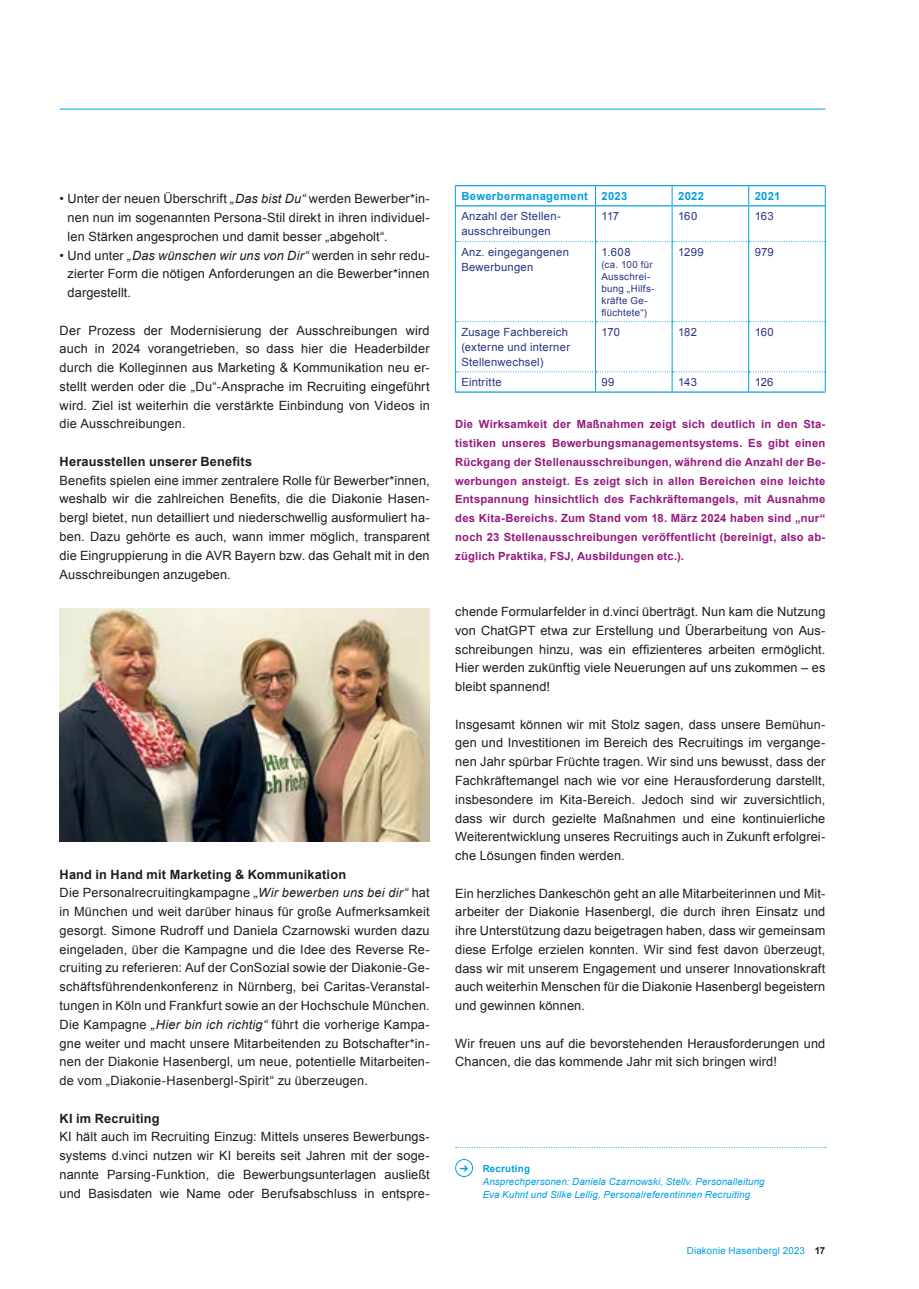
<style>
.page{position:relative;width:919px;height:1289px;background:#fff}
.page>*{position:absolute;margin:0;border:0;box-sizing:border-box;transform-origin:0 0}
.t1{font:12.75px/18.8px "Arial";letter-spacing:.01em;color:#1d1d1b;text-align:justify}
.t2{font:700 12.75px "Arial";letter-spacing:.015em;color:#1d1d1b}
.t3{font:700 11.25px/18.8px "Arial";letter-spacing:.015em;color:#951b81;text-align:justify}
.t4{font:11.25px/15px "Arial";letter-spacing:.025em;color:#283583}
.t5{font:700 11.25px "Arial";letter-spacing:.03em;color:#009fe3}
.t6{font:italic 9.75px/12.8px "Arial";letter-spacing:.015em;color:#009fe3}
.t7{font:9.75px/12px "Arial";letter-spacing:.025em;color:#283583}
.t8{font:9.75px "Arial";letter-spacing:.02em;color:#009fe3}
.s1{font-style:italic}
.s2{font-weight:700}
.s3{font-weight:700;font-style:normal}
.s4{font-weight:700;color:#1d1d1b}
</style>
<div class="page">
<hr style="left:60px;top:109px;width:765px;height:1px;background:#009fe3">
<div style="left:455px;top:1159px;width:18px;height:17px;border:1px solid #009fe3;border-radius:50%"></div>
<svg style="left:455px;top:1146px;width:371px;height:1px"></svg>
<svg style="left:455px;top:186px;width:1px;height:19px"></svg>
<svg style="left:595px;top:186px;width:1px;height:19px"></svg>
<svg style="left:671px;top:186px;width:1px;height:19px"></svg>
<svg style="left:748px;top:186px;width:1px;height:19px"></svg>
<svg style="left:825px;top:186px;width:1px;height:20px"></svg>
<hr style="left:455px;top:206px;width:1px;height:35px;background:#009fe3">
<hr style="left:595px;top:206px;width:1px;height:35px;background:#009fe3">
<hr style="left:671px;top:206px;width:1px;height:35px;background:#009fe3">
<hr style="left:748px;top:206px;width:1px;height:35px;background:#009fe3">
<hr style="left:825px;top:206px;width:1px;height:35px;background:#009fe3">
<hr style="left:455px;top:241px;width:1px;height:81px;background:#009fe3">
<hr style="left:595px;top:242px;width:1px;height:79px;background:#009fe3">
<hr style="left:671px;top:242px;width:1px;height:79px;background:#009fe3">
<hr style="left:748px;top:242px;width:1px;height:79px;background:#009fe3">
<hr style="left:825px;top:241px;width:1px;height:81px;background:#009fe3">
<hr style="left:455px;top:322px;width:1px;height:50px;background:#009fe3">
<hr style="left:595px;top:322px;width:1px;height:49px;background:#009fe3">
<hr style="left:671px;top:322px;width:1px;height:49px;background:#009fe3">
<hr style="left:748px;top:322px;width:1px;height:49px;background:#009fe3">
<hr style="left:825px;top:322px;width:1px;height:50px;background:#009fe3">
<hr style="left:455px;top:391px;width:140px;height:1px;background:#009fe3">
<hr style="left:595px;top:391px;width:77px;height:1px;background:#009fe3">
<hr style="left:672px;top:391px;width:76px;height:1px;background:#009fe3">
<hr style="left:748px;top:391px;width:77px;height:1px;background:#009fe3">
<hr style="left:455px;top:185px;width:140px;height:1px;background:#009fe3">
<hr style="left:595px;top:185px;width:77px;height:1px;background:#009fe3">
<hr style="left:672px;top:185px;width:76px;height:1px;background:#009fe3">
<hr style="left:748px;top:185px;width:77px;height:1px;background:#009fe3">
<hr style="left:455px;top:205px;width:140px;height:1px;background:#009fe3">
<hr style="left:595px;top:205px;width:77px;height:1px;background:#009fe3">
<hr style="left:672px;top:205px;width:76px;height:1px;background:#009fe3">
<hr style="left:748px;top:205px;width:77px;height:1px;background:#009fe3">
<svg style="left:456px;top:241px;width:369px;height:1px"></svg>
<svg style="left:456px;top:321px;width:369px;height:1px"></svg>
<svg style="left:455px;top:371px;width:371px;height:20px"></svg>
<img style="left:60px;top:608px;width:369px;height:233px">
<p class="t1" style="left:68px;top:189px;width:363px;text-indent:-8px">• Unter der neuen Überschrift <span class="s1">„Das bist Du“</span> werden Bewerber*in&shy;nen nun im sogenannten Persona-Stil direkt in ihren individuel&shy;len Stärken angesprochen und damit besser „abgeholt“.</p>
<p class="t1" style="left:68px;top:246px;width:363px;text-indent:-8px">• Und unter <span class="s1">„Das wünschen wir uns von Dir“</span> werden in sehr redu&shy;zierter Form die nötigen Anforderungen an die Bewerber*innen dargestellt.</p>
<p class="t1" style="left:60px;top:321px;width:371px">Der Prozess der Modernisierung der Ausschreibungen wird auch in 2024 vorangetrieben, so dass hier die Headerbilder durch die Kolleginnen aus Marketing &amp; Kommunikation neu er&shy;stellt werden oder die „Du“-Ansprache im Recruiting eingeführt wird. Ziel ist weiterhin die verstärkte Einbindung von Videos in die Ausschreibungen.</p>
<p class="t2" style="left:60px;top:453px;width:194px">Herausstellen unserer Benefits</p>
<p class="t1" style="left:60px;top:471px;width:371px">Benefits spielen eine immer zentralere Rolle für Bewerber*innen, weshalb wir die zahlreichen Benefits, die die Diakonie Hasen&shy;bergl bietet, nun detailliert und niederschwellig ausformuliert ha&shy;ben. Dazu gehörte es auch, wann immer möglich, transparent die Eingruppierung in die AVR Bayern bzw. das Gehalt mit in den Ausschreibungen anzugeben.</p>
<p class="t1" style="left:60px;top:865px;width:371px;text-align:left"><span class="s2">Hand in Hand mit Marketing &amp; Kommunikation<br></span>Die Personalrecruitingkampagne <span class="s1">„Wir bewerben uns bei dir“</span> hat in München und weit darüber hinaus für große Aufmerksamkeit gesorgt. Simone Rudroff und Daniela Czarnowski wurden dazu eingeladen, über die Kampagne und die Idee des Reverse Re&shy;cruiting zu referieren: Auf der ConSozial sowie der Diakonie-Ge&shy;schäftsführendenkonferenz in Nürnberg, bei Caritas-Veranstal&shy;tungen in Köln und Frankfurt sowie an der Hochschule München.<br>Die Kampagne <span class="s1">„Hier bin ich richtig“</span> führt die vorherige Kampa&shy;gne weiter und macht unsere Mitarbeitenden zu Botschafter*in&shy;nen der Diakonie Hasenbergl, um neue, potentielle Mitarbeiten&shy;de vom „Diakonie-Hasenbergl-Spirit“ zu überzeugen.</p>
<p class="t2" style="left:60px;top:1109px;width:102px">KI im Recruiting</p>
<p class="t1" style="left:60px;top:1127px;width:371px">KI hält auch im Recruiting Einzug: Mittels unseres Bewerbungs&shy;systems d.vinci nutzen wir KI bereits seit Jahren mit der soge&shy;nannte Parsing-Funktion, die Bewerbungsunterlagen ausließt und Basisdaten wie Name oder Berufsabschluss in entspre-</p>
<p class="t5" style="left:461px;top:188px;width:167px">Bewerbermanagement 2023</p>
<p class="t5" style="left:678px;top:188px;width:27px">2022</p>
<p class="t5" style="left:754px;top:188px;width:27px">2021</p>
<p class="t4" style="left:461px;top:209px;width:100px">Anzahl der Stellen&shy;ausschreibungen</p>
<p class="t4" style="left:601px;top:209px;width:19px">117</p>
<p class="t4" style="left:678px;top:209px;width:21px">160</p>
<p class="t4" style="left:754px;top:209px;width:21px">163</p>
<p class="t4" style="left:461px;top:244px;width:109px">Anz. eingegangenen<br>Bewerbungen</p>
<p class="t4" style="left:601px;top:244px;width:31px">1.608</p>
<p class="t4" style="left:678px;top:244px;width:27px">1299</p>
<p class="t4" style="left:754px;top:244px;width:21px">979</p>
<p class="t7" style="left:601px;top:258px;width:54px">(ca. 100 für<br>Ausschrei&shy;bung „Hilfs&shy;kräfte Ge&shy;flüchtete“)</p>
<p class="t4" style="left:461px;top:324px;width:110px">Zusage Fachbereich (externe und interner<br>Stellenwechsel)</p>
<p class="t4" style="left:601px;top:324px;width:20px">170</p>
<p class="t4" style="left:678px;top:324px;width:20px">182</p>
<p class="t4" style="left:754px;top:324px;width:21px">160</p>
<p class="t4" style="left:461px;top:375px;width:42px">Eintritte</p>
<p class="t4" style="left:601px;top:375px;width:14px">99</p>
<p class="t4" style="left:678px;top:375px;width:20px">143</p>
<p class="t4" style="left:754px;top:375px;width:20px">126</p>
<p class="t3" style="left:455px;top:415px;width:371px">Die Wirksamkeit der Maßnahmen zeigt sich deutlich in den Sta&shy;tistiken unseres Bewerbungsmanagementsystems. Es gibt einen Rückgang der Stellenausschreibungen, während die Anzahl der Be&shy;werbungen ansteigt. Es zeigt sich in allen Bereichen eine leichte Entspannung hinsichtlich des Fachkräftemangels, mit Ausnahme des Kita-Bereichs. Zum Stand vom 18. März 2024 haben sind „nur“ noch 23 Stellenausschreibungen veröffentlicht (bereinigt, also ab&shy;züglich Praktika, FSJ, Ausbildungen etc.).</p>
<p class="t1" style="left:455px;top:602px;width:371px">chende Formularfelder in d.vinci überträgt. Nun kam die Nutzung von ChatGPT etwa zur Erstellung und Überarbeitung von Aus&shy;schreibungen hinzu, was ein effizienteres arbeiten ermöglicht.<br>Hier werden zukünftig viele Neuerungen auf uns zukommen – es bleibt spannend!</p>
<p class="t1" style="left:455px;top:715px;width:371px">Insgesamt können wir mit Stolz sagen, dass unsere Bemühun&shy;gen und Investitionen im Bereich des Recruitings im vergange&shy;nen Jahr spürbar Früchte tragen. Wir sind uns bewusst, dass der Fachkräftemangel nach wie vor eine Herausforderung darstellt, insbesondere im Kita-Bereich. Jedoch sind wir zuversichtlich, dass wir durch gezielte Maßnahmen und eine kontinuierliche Weiterentwicklung unseres Recruitings auch in Zukunft erfolgrei&shy;che Lösungen finden werden.</p>
<p class="t1" style="left:455px;top:883px;width:371px">Ein herzliches Dankeschön geht an alle Mitarbeiterinnen und Mit&shy;arbeiter der Diakonie Hasenbergl, die durch ihren Einsatz und ihre Unterstützung dazu beigetragen haben, dass wir gemeinsam diese Erfolge erzielen konnten. Wir sind fest davon überzeugt, dass wir mit unserem Engagement und unserer Innovationskraft auch weiterhin Menschen für die Diakonie Hasenbergl begeistern und gewinnen können.</p>
<p class="t1" style="left:455px;top:1033px;width:371px">Wir freuen uns auf die bevorstehenden Herausforderungen und<br>Chancen, die das kommende Jahr mit sich bringen wird!</p>
<p class="t6" style="left:482px;top:1162px;width:283px;text-indent:-23px">➔ <span class="s3">Recruting<br></span>Ansprechpersonen: Daniela Czarnowski, Stellv. Personalleitung<br>Eva Kuhnt und Silke Lellig, Personalreferentinnen Recruiting</p>
<p class="t8" style="left:686px;top:1243px;width:140px">Diakonie Hasenbergl 2023 <span class="s4">17</span></p>
</div>
